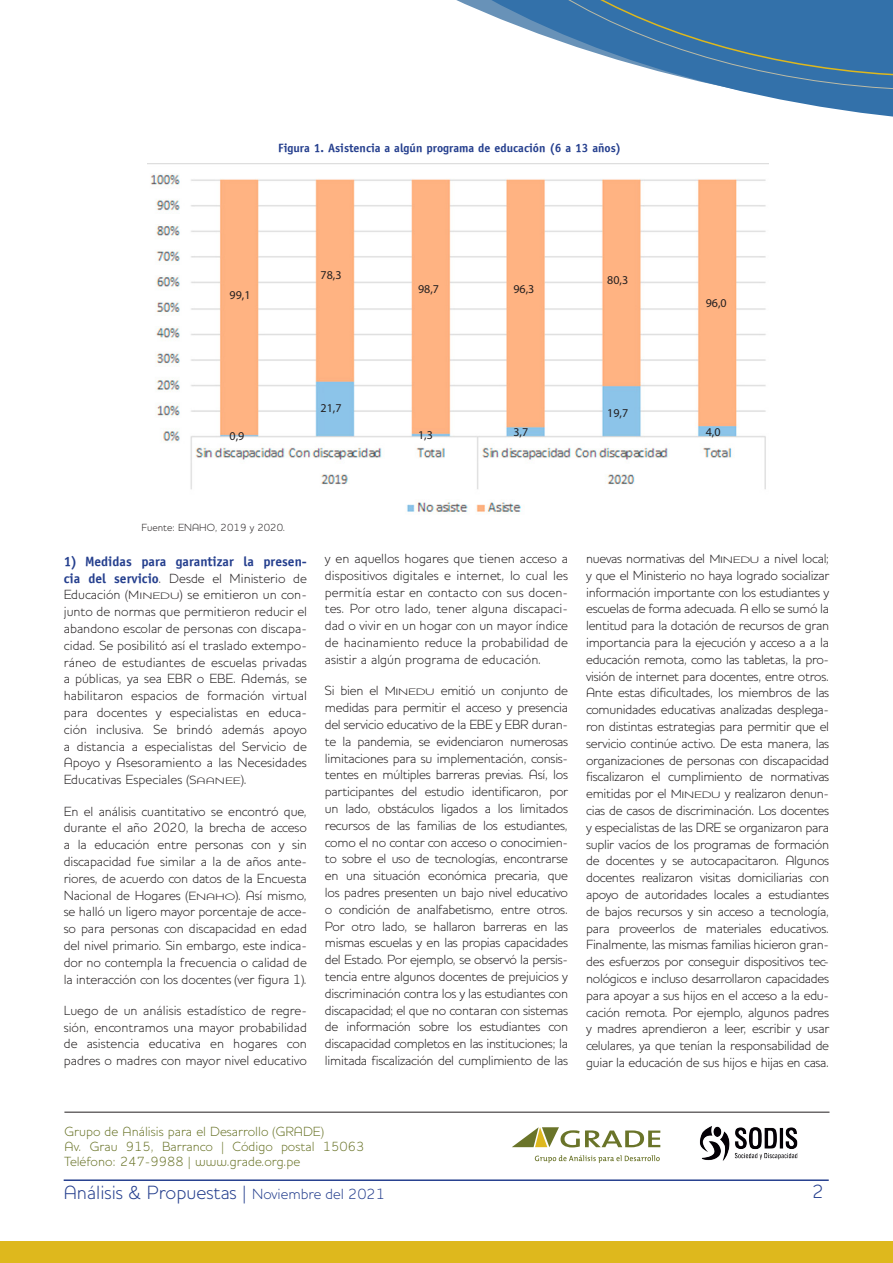
<style>
.page{position:relative;width:893px;height:1263px;background:#fff}
.page>*{position:absolute;margin:0;border:0;box-sizing:border-box;transform-origin:0 0}
.t1{font:300 19.5px "Houschka Pro";color:#253f8e}
.t2{font:300 13.5px/16.8px "Houschka Pro";letter-spacing:-.01em;color:#231f20;text-align:justify}
.t3{font:300 13.5px/15px "Houschka Pro";color:#6a7429}
.t4{font:700 12px "Officina Sans";color:#253f8e}
.t5{font:12px "Myriad Pro";color:#231f20}
.t6{font:300 10.5px "Houschka Pro";color:#231f20}
.s1{font-family:"Officina Sans";font-weight:700;color:#253f8e}
.s2{font-size:12.15px}
.s3{font-size:9.45px}
.s4{font-size:15px}
</style>
<div class="page">
<svg style="left:458px;top:0;width:435px;height:117px"></svg>
<svg style="left:539px;top:0;width:354px;height:91px"></svg>
<hr style="left:64px;top:1179px;width:765px;height:2px;background:#253f8e">
<div style="left:0;top:1242px;width:893px;height:21px;background:#deb81d"></div>
<hr style="left:64px;top:1112px;width:765px;height:1px;background:#231f20">
<svg style="left:535px;top:1155px;width:125px;height:8px"></svg>
<svg style="left:512px;top:1127px;width:148px;height:20px"></svg>
<img style="left:699px;top:1126px;width:99px;height:35px">
<img style="left:147px;top:163px;width:622px;height:351px">
<p class="t4" style="left:278px;top:140px;width:345px">Figura 1. Asistencia a algún programa de educación (6 a 13 años)</p>
<p class="t5" style="left:230px;top:288px;width:22px">99,1</p>
<p class="t5" style="left:230px;top:428px;width:16px">0,9</p>
<p class="t5" style="left:321px;top:268px;width:22px">78,3</p>
<p class="t5" style="left:321px;top:400px;width:22px">21,7</p>
<p class="t5" style="left:418px;top:282px;width:22px">98,7</p>
<p class="t5" style="left:513px;top:282px;width:22px">96,3</p>
<p class="t5" style="left:418px;top:428px;width:16px">1,3</p>
<p class="t5" style="left:513px;top:425px;width:16px">3,7</p>
<p class="t5" style="left:607px;top:273px;width:22px">80,3</p>
<p class="t5" style="left:607px;top:405px;width:22px">19,7</p>
<p class="t6" style="left:141px;top:521px;width:145px">Fuente: ENAHO, 2019 y 2020.</p>
<p class="t5" style="left:706px;top:296px;width:22px">96,0</p>
<p class="t5" style="left:706px;top:425px;width:16px">4,0</p>
<p class="t2" style="left:64px;top:553px;width:245px"><span class="s1">1) Medidas para garantizar la presen&shy;cia del servicio</span>. Desde el Ministerio de Educación (<span class="s2">M</span><span class="s3">INEDU</span>) se emitieron un con&shy;junto de normas que permitieron reducir el abandono escolar de personas con discapa&shy;cidad. Se posibilitó así el traslado extempo&shy;ráneo de estudiantes de escuelas privadas a públicas, ya sea EBR o EBE. Además, se habilitaron espacios de formación virtual para docentes y especialistas en educa&shy;ción inclusiva. Se brindó además apoyo a distancia a especialistas del Servicio de Apoyo y Asesoramiento a las Necesidades Educativas Especiales (<span class="s2">S</span><span class="s3">AANEE</span>).</p>
<p class="t2" style="left:64px;top:802px;width:245px">En el análisis cuantitativo se encontró que, durante el año 2020, la brecha de acceso a la educación entre personas con y sin discapacidad fue similar a la de años ante&shy;riores, de acuerdo con datos de la Encuesta Nacional de Hogares (<span class="s2">E</span><span class="s3">NAHO</span>). Así mismo, se halló un ligero mayor porcentaje de acce&shy;so para personas con discapacidad en edad del nivel primario. Sin embargo, este indica&shy;dor no contempla la frecuencia o calidad de la interacción con los docentes (ver figura 1).</p>
<p class="t2" style="left:64px;top:1001px;width:245px">Luego de un análisis estadístico de regre&shy;sión, encontramos una mayor probabilidad de asistencia educativa en hogares con padres o madres con mayor nivel educativo</p>
<p class="t2" style="left:325px;top:550px;width:245px">y en aquellos hogares que tienen acceso a dispositivos digitales e internet, lo cual les permitía estar en contacto con sus docen&shy;tes. Por otro lado, tener alguna discapaci&shy;dad o vivir en un hogar con un mayor índice de hacinamiento reduce la probabilidad de asistir a algún programa de educación.</p>
<p class="t2" style="left:325px;top:682px;width:245px">Si bien el <span class="s2">M</span><span class="s3">INEDU</span> emitió un conjunto de medidas para permitir el acceso y presencia del servicio educativo de la EBE y EBR duran&shy;te la pandemia, se evidenciaron numerosas limitaciones para su implementación, consis&shy;tentes en múltiples barreras previas. Así, los participantes del estudio identificaron, por un lado, obstáculos ligados a los limitados recursos de las familias de los estudiantes, como el no contar con acceso o conocimien&shy;to sobre el uso de tecnologías, encontrarse en una situación económica precaria, que los padres presenten un bajo nivel educativo o condición de analfabetismo, entre otros.<br>Por otro lado, se hallaron barreras en las mismas escuelas y en las propias capacidades del Estado. Por ejemplo, se observó la persis&shy;tencia entre algunos docentes de prejuicios y discriminación contra los y las estudiantes con discapacidad; el que no contaran con sistemas de información sobre los estudiantes con discapacidad completos en las instituciones; la limitada fiscalización del cumplimiento de las</p>
<p class="t2" style="left:586px;top:550px;width:245px">nuevas normativas del <span class="s2">M</span><span class="s3">INEDU</span> a nivel local; y que el Ministerio no haya logrado socializar información importante con los estudiantes y escuelas de forma adecuada. A ello se sumó la lentitud para la dotación de recursos de gran importancia para la ejecución y acceso a a la educación remota, como las tabletas, la pro&shy;visión de internet para docentes, entre otros.<br>Ante estas dificultades, los miembros de las comunidades educativas analizadas desplega&shy;ron distintas estrategias para permitir que el servicio continúe activo. De esta manera, las organizaciones de personas con discapacidad fiscalizaron el cumplimiento de normativas emitidas por el <span class="s2">M</span><span class="s3">INEDU</span> y realizaron denun&shy;cias de casos de discriminación. Los docentes y especialistas de las DRE se organizaron para suplir vacíos de los programas de formación de docentes y se autocapacitaron. Algunos docentes realizaron visitas domiciliarias con apoyo de autoridades locales a estudiantes de bajos recursos y sin acceso a tecnología, para proveerlos de materiales educativos.<br>Finalmente, las mismas familias hicieron gran&shy;des esfuerzos por conseguir dispositivos tec&shy;nológicos e incluso desarrollaron capacidades para apoyar a sus hijos en el acceso a la edu&shy;cación remota. Por ejemplo, algunos padres y madres aprendieron a leer, escribir y usar celulares, ya que tenían la responsabilidad de guiar la educación de sus hijos e hijas en casa.</p>
<p class="t3" style="left:64px;top:1123px;width:261px">Grupo de Análisis para el Desarrollo (GRADE)</p>
<p class="t3" style="left:64px;top:1138px;width:301px">Av. Grau 915, Barranco | Código postal 15063<br>Teléfono: 247-9988 | www.grade.org.pe</p>
<p class="t1" style="left:64px;top:1180px;width:323px">Análisis &amp; Propuestas | <span class="s4">Noviembre del 2021</span></p>
<p class="t1" style="left:812px;top:1179px;width:13px">2</p>
</div>
